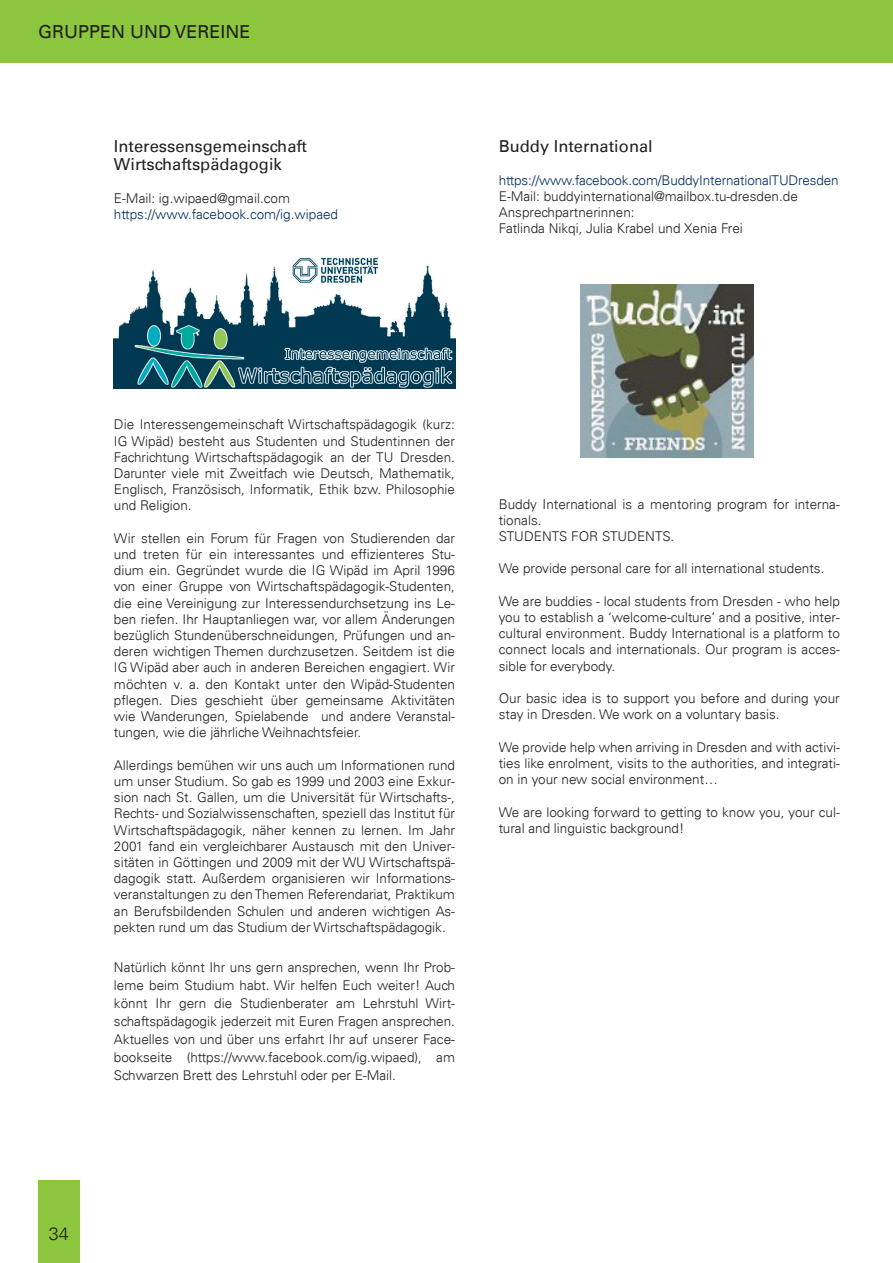
<style>
.page{position:relative;width:893px;height:1263px;background:#fff}
.page>*{position:absolute;margin:0;border:0;box-sizing:border-box;transform-origin:0 0}
.t1{font:18px "Univers";color:#231f20}
.t2{font:300 18px "Univers";color:#231f20}
.t3{font:16.5px/18px "Univers";color:#231f20}
.t4{font:300 13.5px/16.2px "Univers";color:#231f20;text-align:justify}
.t5{font:300 13.5px "Univers";letter-spacing:-.01em;color:#002e5e}
</style>
<div class="page">
<div style="left:38px;top:1180px;width:41px;height:83px;background:#8bc63e"></div>
<div style="left:0;top:0;width:893px;height:62px;background:#8bc63e"></div>
<img style="left:114px;top:257px;width:341px;height:131px">
<img style="left:581px;top:285px;width:172px;height:172px">
<h1 class="t1" style="left:39px;top:21px;width:214px">GRUPPEN UND VEREINE</h1>
<p class="t3" style="left:114px;top:137px;width:195px">Interessensgemeinschaft<br>Wirtschaftspädagogik</p>
<p class="t4" style="left:114px;top:190px;width:178px">E-Mail: ig.wipaed@gmail.com</p>
<p class="t5" style="left:114px;top:206px;width:226px">https://www.facebook.com/ig.wipaed</p>
<p class="t3" style="left:499px;top:137px;width:156px">Buddy International</p>
<p class="t5" style="left:499px;top:172px;width:341px">https://www.facebook.com/BuddyInternationalTUDresden</p>
<p class="t4" style="left:499px;top:188px;width:301px;text-align:left">E-Mail: buddyinternational@mailbox.tu‐dresden.de<br>Ansprechpartnerinnen:<br>Fatlinda Nikqi, Julia Krabel und Xenia Frei</p>
<p class="t4" style="left:114px;top:417px;width:343px">Die Interessengemeinschaft Wirtschaftspädagogik (kurz:<br>IG Wipäd) besteht aus Studenten und Studentinnen der Fachrichtung Wirtschaftspädagogik an der TU Dresden.<br>Darunter viele mit Zweitfach wie Deutsch, Mathematik, Englisch, Französisch, Informatik, Ethik bzw. Philosophie und Religion.</p>
<p class="t4" style="left:114px;top:530px;width:343px">Wir stellen ein Forum für Fragen von Studierenden dar und treten für ein interessantes und effizienteres Stu&shy;dium ein. Gegründet wurde die IG Wipäd im April 1996 von einer Gruppe von Wirtschaftspädagogik-Studenten, die eine Vereinigung zur Interessendurchsetzung ins Le&shy;ben riefen. Ihr Hauptanliegen war, vor allem Änderungen bezüglich Stundenüberschneidungen, Prüfungen und an&shy;deren wichtigen Themen durchzusetzen. Seitdem ist die IG Wipäd aber auch in anderen Bereichen engagiert. Wir möchten v. a. den Kontakt unter den Wipäd-Studenten pflegen. Dies geschieht über gemeinsame Aktivitäten wie Wanderungen, Spielabende und andere Veranstal&shy;tungen, wie die jährliche Weihnachtsfeier.</p>
<p class="t4" style="left:114px;top:757px;width:343px">Allerdings bemühen wir uns auch um Informationen rund um unser Studium. So gab es 1999 und 2003 eine Exkur&shy;sion nach St. Gallen, um die Universität für Wirtschafts-, Rechts- und Sozialwissenschaften, speziell das Institut für Wirtschaftspädagogik, näher kennen zu lernen. Im Jahr 2001 fand ein vergleichbarer Austausch mit den Univer&shy;sitäten in Göttingen und 2009 mit der WU Wirtschaftspä&shy;dagogik statt. Außerdem organisieren wir Informations&shy;veranstaltungen zu den Themen Referendariat, Praktikum an Berufsbildenden Schulen und anderen wichtigen As&shy;pekten rund um das Studium der Wirtschaftspädagogik.</p>
<p class="t4" style="left:114px;top:958px;width:343px;line-height:18px">Natürlich könnt Ihr uns gern ansprechen, wenn Ihr Prob&shy;leme beim Studium habt. Wir helfen Euch weiter! Auch könnt Ihr gern die Studienberater am Lehrstuhl Wirt&shy;schaftspädagogik jederzeit mit Euren Fragen ansprechen.<br>Aktuelles von und über uns erfahrt Ihr auf unserer Face&shy;bookseite (https://www.facebook.com/ig.wipaed), am Schwarzen Brett des Lehrstuhl oder per E-Mail.</p>
<p class="t4" style="left:499px;top:496px;width:342px;text-align:left">Buddy International is a mentoring program for interna&shy;tionals.<br>STUDENTS FOR STUDENTS.</p>
<p class="t4" style="left:499px;top:561px;width:327px">We provide personal care for all international students.</p>
<p class="t4" style="left:499px;top:593px;width:343px">We are buddies - local students from Dresden - who help you to establish a ‘welcome-culture’ and a positive, inter&shy;cultural environment. Buddy International is a platform to connect locals and internationals. Our program is acces&shy;sible for everybody.</p>
<p class="t4" style="left:499px;top:690px;width:342px">Our basic idea is to support you before and during your stay in Dresden. We work on a voluntary basis.</p>
<p class="t4" style="left:499px;top:739px;width:343px">We provide help when arriving in Dresden and with activi&shy;ties like enrolment, visits to the authorities, and integrati&shy;on in your new social environment…</p>
<p class="t4" style="left:499px;top:804px;width:342px">We are looking forward to getting to know you, your cul&shy;tural and linguistic background!</p>
<h1 class="t2" style="left:49px;top:1222px;width:22px">34</h1>
</div>
